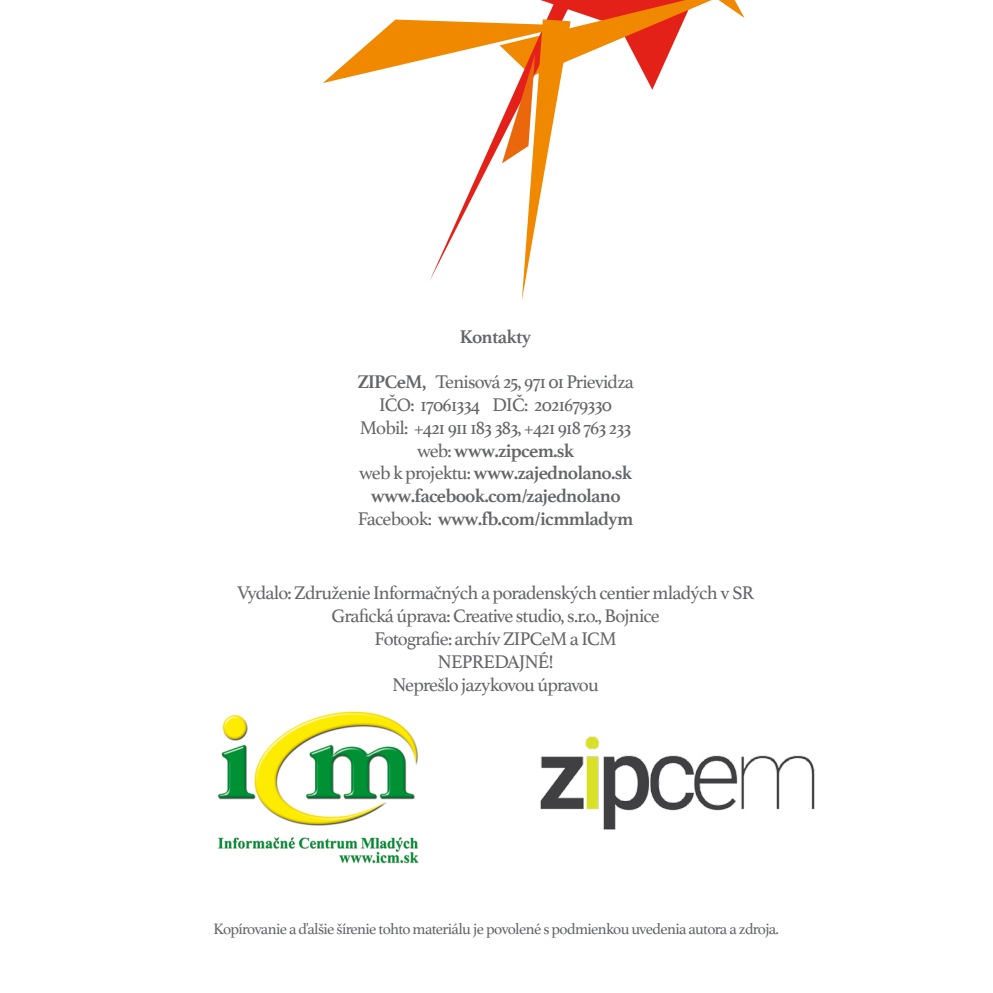
<style>
.page{position:relative;width:993px;height:993px;background:#fff}
.page>*{position:absolute;margin:0;border:0;box-sizing:border-box;transform-origin:0 0}
.t1{font:19.25px/22.8px "Athelas";letter-spacing:-.04em;color:#646567;text-align:center}
.t2{font:700 19.25px "Athelas";letter-spacing:-.04em;color:#646567}
.t3{font:15.75px "Athelas";letter-spacing:-.04em;color:#646567}
.s1{font-weight:700}
</style>
<div class="page">
<svg style="left:323px;top:19px;width:109px;height:64px"></svg>
<svg style="left:432px;top:20px;width:113px;height:280px"></svg>
<svg style="left:458px;top:0;width:287px;height:173px"></svg>
<img style="left:540px;top:736px;width:275px;height:94px">
<img style="left:217px;top:711px;width:202px;height:152px">
<p class="t2" style="left:459px;top:320px;width:73px">Kontakty</p>
<p class="t1" style="left:357px;top:370px;width:278px"><span class="s1">ZIPCeM,</span> Tenisová 25, 971 01 Prievidza IČO: 17061334 DIČ: 2021679330<br>Mobil: +421 911 183 383, +421 918 763 233 web: <span class="s1">www.zipcem.sk<br></span>web k projektu: <span class="s1">www.zajednolano.sk www.facebook.com/zajednolano </span>Facebook: <span class="s1">www.fb.com/icmmladym</span></p>
<p class="t1" style="left:237px;top:581px;width:518px">Vydalo: Združenie Informačných a poradenských centier mladých v SR Grafická úprava: Creative studio, s.r.o., Bojnice<br>Fotografie: archív ZIPCeM a ICM<br>NEPREDAJNÉ!<br>Neprešlo jazykovou úpravou</p>
<p class="t3" style="left:213px;top:916px;width:566px">Kopírovanie a ďalšie šírenie tohto materiálu je povolené s podmienkou uvedenia autora a zdroja.</p>
</div>
